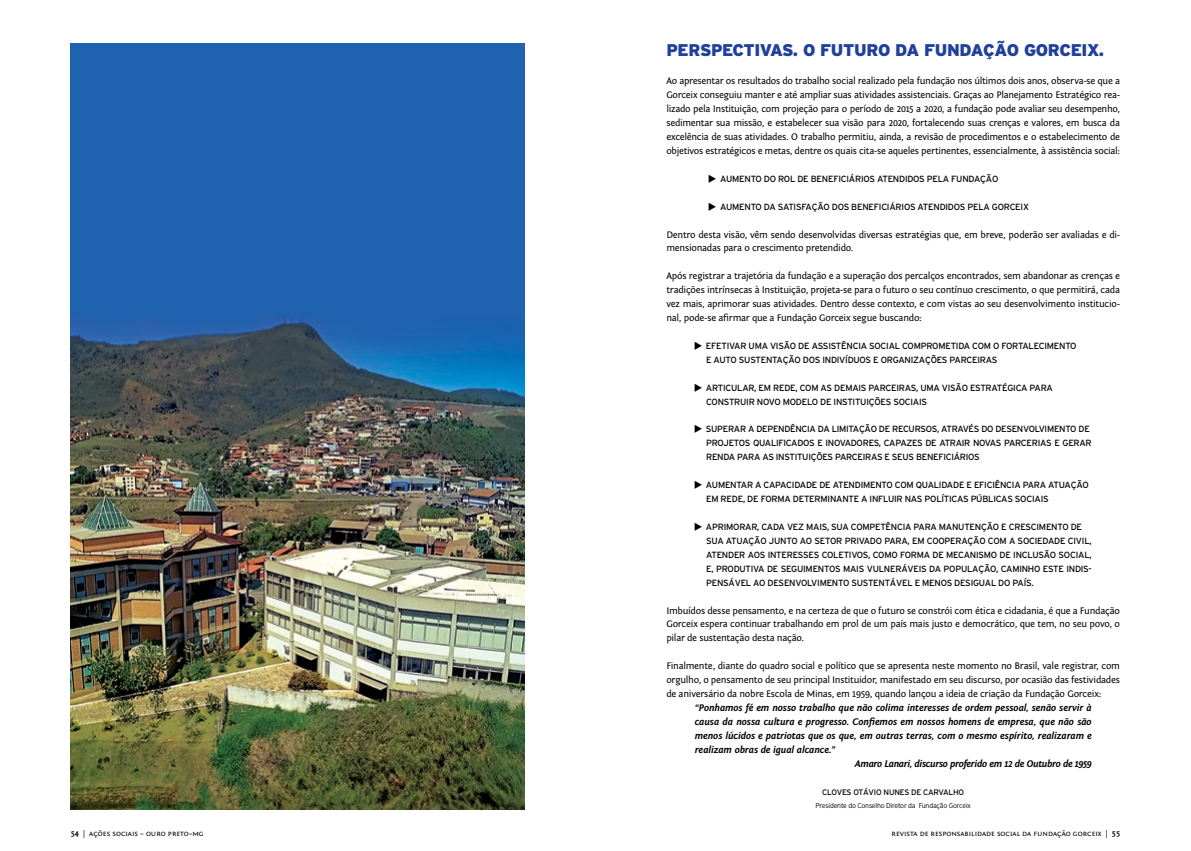
<style>
.page{position:relative;width:1191px;height:851px;background:#fff}
.page>*{position:absolute;margin:0;border:0;box-sizing:border-box;transform-origin:0 0}
.t1{font:900 16.9px "Interstate";letter-spacing:-.025em;color:#20419b}
.t2{font:10px/13.9px "Fontin Sans";letter-spacing:-.03em;color:#000;text-align:justify}
.t3{font:italic 700 10px "Fontin Sans";letter-spacing:-.005em;color:#000}
.t4{font:italic 700 10px "Fontin Sans";letter-spacing:-.03em;color:#000}
.t5{font:9px/13.9px "Interstate";letter-spacing:-.025em;color:#000}
.t6{font:8px "Fontin Sans Small Caps";color:#000}
.t7{font:8px "Interstate";letter-spacing:-.025em;color:#000}
.t8{font:300 7px "Interstate";letter-spacing:-.03em;color:#000}
.s1{font-family:"Fontin Sans";font-weight:700}
</style>
<div class="page">
<img style="left:71px;top:43px;width:453px;height:765px">
<h1 class="t1" style="left:666px;top:41px;width:439px">PERSPECTIVAS. O FUTURO DA FUNDAÇÃO GORCEIX.</h1>
<p class="t2" style="left:666px;top:74px;width:455px">Ao apresentar os resultados do trabalho social realizado pela fundação nos últimos dois anos, observa-se que a Gorceix conseguiu manter e até ampliar suas atividades assistenciais. Graças ao Planejamento Estratégico rea&shy;lizado pela Instituição, com projeção para o período de 2015 a 2020, a fundação pode avaliar seu desempenho, sedimentar sua missão, e estabelecer sua visão para 2020, fortalecendo suas crenças e valores, em busca da excelência de suas atividades. O trabalho permitiu, ainda, a revisão de procedimentos e o estabelecimento de objetivos estratégicos e metas, dentre os quais cita-se aqueles pertinentes, essencialmente, à assistência social:</p>
<p class="t5" style="left:720px;top:171px;width:280px">AUMENTO DO ROL DE BENEFICIÁRIOS ATENDIDOS PELA FUNDAÇÃO</p>
<p class="t5" style="left:720px;top:199px;width:310px">AUMENTO DA SATISFAÇÃO DOS BENEFICIÁRIOS ATENDIDOS PELA GORCEIX</p>
<p class="t2" style="left:666px;top:227px;width:455px">Dentro desta visão, vêm sendo desenvolvidas diversas estratégias que, em breve, poderão ser avaliadas e di&shy;mensionadas para o crescimento pretendido.</p>
<p class="t2" style="left:666px;top:269px;width:455px">Após registrar a trajetória da fundação e a superação dos percalços encontrados, sem abandonar as crenças e tradições intrínsecas à Instituição, projeta-se para o futuro o seu contínuo crescimento, o que permitirá, cada vez mais, aprimorar suas atividades. Dentro desse contexto, e com vistas ao seu desenvolvimento institucio&shy;nal, pode-se afirmar que a Fundação Gorceix segue buscando:</p>
<p class="t5" style="left:706px;top:338px;width:372px">EFETIVAR UMA VISÃO DE ASSISTÊNCIA SOCIAL COMPROMETIDA COM O FORTALECIMENTO<br>E AUTO SUSTENTAÇÃO DOS INDIVÍDUOS E ORGANIZAÇÕES PARCEIRAS</p>
<p class="t5" style="left:706px;top:380px;width:348px">ARTICULAR, EM REDE, COM AS DEMAIS PARCEIRAS, UMA VISÃO ESTRATÉGICA PARA<br>CONSTRUIR NOVO MODELO DE INSTITUIÇÕES SOCIAIS</p>
<p class="t5" style="left:706px;top:422px;width:387px">SUPERAR A DEPENDÊNCIA DA LIMITAÇÃO DE RECURSOS, ATRAVÉS DO DESENVOLVIMENTO DE<br>PROJETOS QUALIFICADOS E INOVADORES, CAPAZES DE ATRAIR NOVAS PARCERIAS E GERAR<br>RENDA PARA AS INSTITUIÇÕES PARCEIRAS E SEUS BENEFICIÁRIOS</p>
<p class="t5" style="left:706px;top:478px;width:384px">AUMENTAR A CAPACIDADE DE ATENDIMENTO COM QUALIDADE E EFICIÊNCIA PARA ATUAÇÃO<br>EM REDE, DE FORMA DETERMINANTE A INFLUIR NAS POLÍTICAS PÚBLICAS SOCIAIS</p>
<p class="t5" style="left:706px;top:519px;width:387px">APRIMORAR, CADA VEZ MAIS, SUA COMPETÊNCIA PARA MANUTENÇÃO E CRESCIMENTO DE SUA ATUAÇÃO JUNTO AO SETOR PRIVADO PARA, EM COOPERAÇÃO COM A SOCIEDADE CIVIL, ATENDER AOS INTERESSES COLETIVOS, COMO FORMA DE MECANISMO DE INCLUSÃO SOCIAL, E, PRODUTIVA DE SEGUIMENTOS MAIS VULNERÁVEIS DA POPULAÇÃO, CAMINHO ESTE INDIS-PENSÁVEL AO DESENVOLVIMENTO SUSTENTÁVEL E MENOS DESIGUAL DO PAÍS.</p>
<p class="t2" style="left:666px;top:603px;width:455px">Imbuídos desse pensamento, e na certeza de que o futuro se constrói com ética e cidadania, é que a Fundação Gorceix espera continuar trabalhando em prol de um país mais justo e democrático, que tem, no seu povo, o pilar de sustentação desta nação.</p>
<p class="t2" style="left:666px;top:659px;width:455px">Finalmente, diante do quadro social e político que se apresenta neste momento no Brasil, vale registrar, com orgulho, o pensamento de seu principal Instituidor, manifestado em seu discurso, por ocasião das festividades de aniversário da nobre Escola de Minas, em 1959, quando lançou a ideia de criação da Fundação Gorceix:</p>
<p class="t3" style="left:694px;top:702px;width:398px">“Ponhamos fé em nosso trabalho que não colima interesses de ordem pessoal, senão servir à</p>
<p class="t3" style="left:694px;top:716px;width:398px">causa da nossa cultura e progresso. Confiemos em nossos homens de empresa, que não são</p>
<p class="t3" style="left:694px;top:730px;width:398px">menos lúcidos e patriotas que os que, em outras terras, com o mesmo espírito, realizaram e</p>
<p class="t3" style="left:694px;top:743px;width:142px">realizam obras de igual alcance.”</p>
<p class="t4" style="left:855px;top:757px;width:238px">Amaro Lanari, discurso proferido em 12 de Outubro de 1959</p>
<p class="t7" style="left:822px;top:787px;width:143px">CLOVES OTÁVIO NUNES DE CARVALHO</p>
<p class="t8" style="left:815px;top:801px;width:157px">Presidente do Conselho Diretor da Fundação Gorceix</p>
<p class="t6" style="left:71px;top:829px;width:134px"><span class="s1">54</span> | ações sociais – ouro preto–mg</p>
<p class="t6" style="left:891px;top:829px;width:230px">revista de responsabilidade social da fundação gorceix | <span class="s1">55</span></p>
</div>
